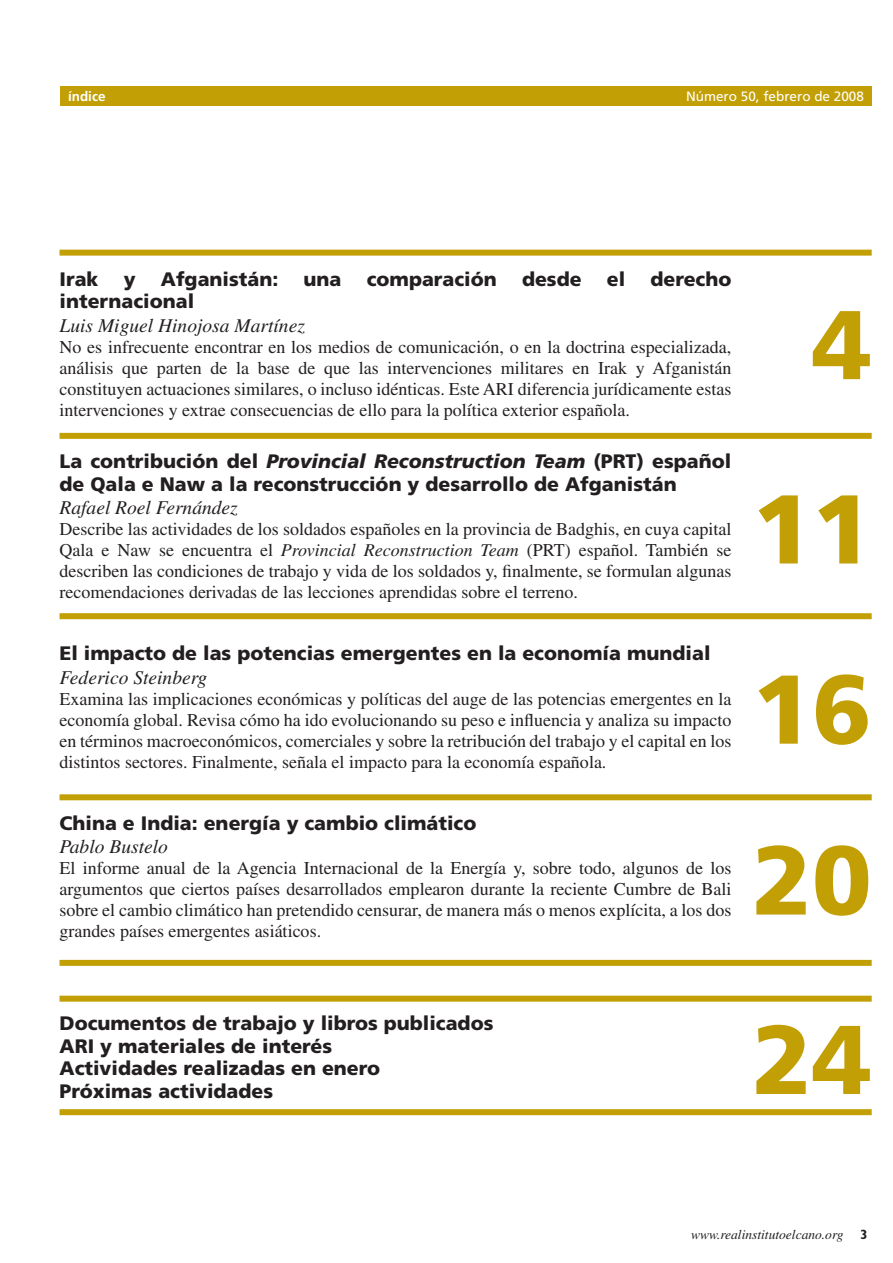
<style>
.page{position:relative;width:893px;height:1263px;background:#fff}
.page>*{position:absolute;margin:0;border:0;box-sizing:border-box;transform-origin:0 0}
.t1{font:900 97.5px "Frutiger LT Std";color:#c39f06}
.t2{font:900 19.5px/22.5px "Frutiger LT Std";color:#231f20}
.t3{font:italic 19.5px "Times LT Std";color:#231f20}
.t4{font:18px/21px "Times LT Std";color:#231f20;text-align:justify}
.t5{font:italic 13.5px "Times LT Std";color:#231f20}
.t6{font:13.5px "Frutiger LT Std";color:#fff}
.t7{font:700 13.5px "Frutiger LT Std";color:#fff}
.t8{font:700 condensed 13.5px "Gill Sans Std";color:#231f20}
.s1{font-style:italic}
</style>
<div class="page">
<div style="left:60px;top:86px;width:812px;height:20px;background:#c39f06"></div>
<div style="left:60px;top:433px;width:812px;height:6px;background:#c39f06"></div>
<div style="left:60px;top:613px;width:812px;height:6px;background:#c39f06"></div>
<div style="left:60px;top:794px;width:812px;height:6px;background:#c39f06"></div>
<div style="left:60px;top:960px;width:812px;height:6px;background:#c39f06"></div>
<div style="left:60px;top:250px;width:812px;height:6px;background:#c39f06"></div>
<div style="left:60px;top:1109px;width:812px;height:6px;background:#c39f06"></div>
<div style="left:60px;top:996px;width:812px;height:6px;background:#c39f06"></div>
<p class="t7" style="left:68px;top:90px;width:39px">índice</p>
<p class="t6" style="left:686px;top:90px;width:179px">Número 50, febrero de 2008</p>
<p class="t2" style="left:60px;top:268px;width:40px">Irak</p>
<p class="t2" style="left:124px;top:268px;width:13px">y</p>
<p class="t2" style="left:161px;top:268px;width:119px">Afganistán:</p>
<p class="t2" style="left:304px;top:268px;width:39px">una</p>
<p class="t2" style="left:367px;top:268px;width:132px">comparación</p>
<p class="t2" style="left:522px;top:268px;width:61px">desde</p>
<p class="t2" style="left:607px;top:268px;width:20px">el</p>
<p class="t2" style="left:650px;top:268px;width:82px">derecho</p>
<p class="t2" style="left:60px;top:291px;width:136px">internacional</p>
<p class="t3" style="left:60px;top:317px;width:247px">Luis Miguel Hinojosa Martínez</p>
<p class="t4" style="left:60px;top:338px;width:673px">No es infrecuente encontrar en los medios de comunicación, o en la doctrina especializada, análisis que parten de la base de que las intervenciones militares en Irak y Afganistán constituyen actuaciones similares, o incluso idénticas. Este ARI diferencia jurídicamente estas intervenciones y extrae consecuencias de ello para la política exterior española.</p>
<p class="t2" style="left:60px;top:451px;width:673px">La contribución del <span class="s1">Provincial Reconstruction Team</span> (PRT) español de Qala e Naw a la reconstrucción y desarrollo de Afganistán</p>
<p class="t3" style="left:60px;top:500px;width:180px">Rafael Roel Fernández</p>
<p class="t4" style="left:60px;top:520px;width:673px">Describe las actividades de los soldados españoles en la provincia de Badghis, en cuya capital Qala e Naw se encuentra el <span class="s1">Provincial Reconstruction Team</span> (PRT) español. También se describen las condiciones de trabajo y vida de los soldados y, finalmente, se formulan algunas recomendaciones derivadas de las lecciones aprendidas sobre el terreno.</p>
<p class="t2" style="left:60px;top:643px;width:652px">El impacto de las potencias emergentes en la economía mundial</p>
<p class="t3" style="left:60px;top:670px;width:149px">Federico Steinberg</p>
<p class="t4" style="left:60px;top:690px;width:673px">Examina las implicaciones económicas y políticas del auge de las potencias emergentes en la economía global. Revisa cómo ha ido evolucionando su peso e influencia y analiza su impacto en términos macroeconómicos, comerciales y sobre la retribución del trabajo y el capital en los distintos sectores. Finalmente, señala el impacto para la economía española.</p>
<p class="t2" style="left:60px;top:812px;width:418px">China e India: energía y cambio climático</p>
<p class="t3" style="left:60px;top:839px;width:110px">Pablo Bustelo</p>
<p class="t4" style="left:60px;top:859px;width:673px">El informe anual de la Agencia Internacional de la Energía y, sobre todo, algunos de los argumentos que ciertos países desarrollados emplearon durante la reciente Cumbre de Bali sobre el cambio climático han pretendido censurar, de manera más o menos explícita, a los dos grandes países emergentes asiáticos.</p>
<h1 class="t1" style="left:812px;top:303px;width:61px">4</h1>
<h1 class="t1" style="left:752px;top:488px;width:121px">11</h1>
<h1 class="t1" style="left:752px;top:668px;width:121px">16</h1>
<h1 class="t1" style="left:752px;top:839px;width:121px">20</h1>
<p class="t2" style="left:60px;top:1013px;width:435px">Documentos de trabajo y libros publicados<br>ARI y materiales de interés<br>Actividades realizadas en enero<br>Próximas actividades</p>
<h1 class="t1" style="left:752px;top:1018px;width:121px">24</h1>
<p class="t5" style="left:691px;top:1229px;width:154px">www.realinstitutoelcano.org</p>
<p class="t8" style="left:860px;top:1229px;width:9px">3</p>
</div>
